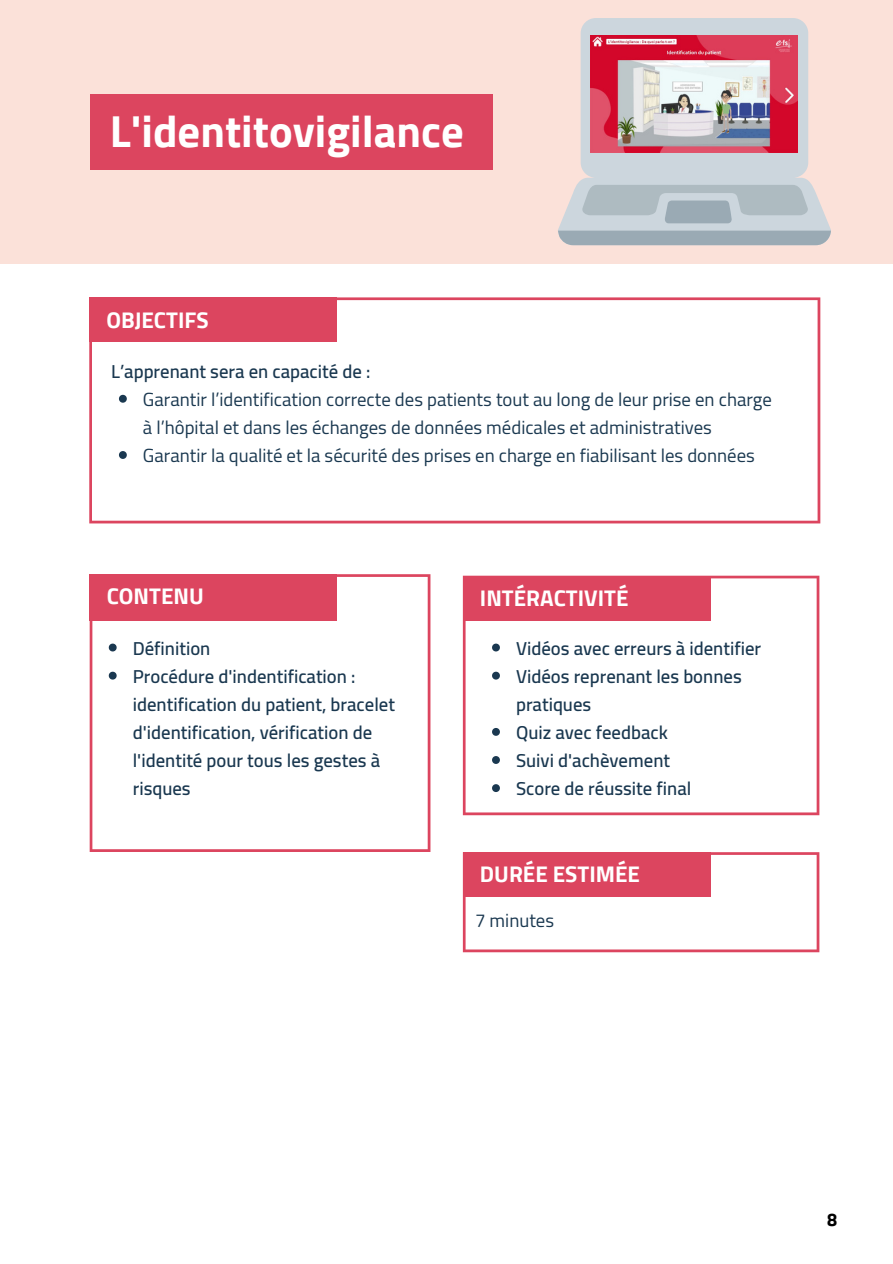
<style>
.page{position:relative;width:893px;height:1264px;background:#fff}
.page>*{position:absolute;margin:0;border:0;box-sizing:border-box;transform-origin:0 0}
.t1{font:700 44.55px "Cairo";color:#fff}
.t2{font:700 22.5px "Cairo";color:#fff}
.t3{font:600 18.75px/28px "Cairo";color:#1a3850}
.t4{font:18.75px/28px "Cairo";color:#1a3850}
.t5{font:700 18px "Cairo";color:#000}
</style>
<div class="page">
<div style="left:0;top:0;width:892px;height:264px;background:#fbe1d9"></div>
<svg style="left:89px;top:297px;width:731px;height:226px"></svg>
<svg style="left:90px;top:574px;width:340px;height:278px"></svg>
<svg style="left:463px;top:575px;width:356px;height:240px"></svg>
<div style="left:89px;top:297px;width:248px;height:45px;background:#dc455f"></div>
<div style="left:90px;top:574px;width:247px;height:46px;background:#dc455f"></div>
<div style="left:463px;top:575px;width:247px;height:45px;background:#dc455f"></div>
<div style="left:90px;top:94px;width:402px;height:75px;background:#dc455f"></div>
<svg style="left:558px;top:18px;width:273px;height:217px;fill:#ccd6dd"></svg>
<div style="left:558px;top:231px;width:272px;height:14px;background:#9aaab4"></div>
<div style="left:595px;top:33px;width:198px;height:129px;background:#ccd6dd;border-radius:8px"></div>
<svg style="left:581px;top:185px;width:228px;height:38px;background:#b3bfc6"></svg>
<img style="left:590px;top:36px;width:207px;height:117px">
<svg style="left:119px;top:395px;width:8px;height:8px"></svg>
<svg style="left:119px;top:451px;width:8px;height:8px"></svg>
<svg style="left:109px;top:643px;width:8px;height:8px"></svg>
<svg style="left:109px;top:671px;width:8px;height:8px"></svg>
<svg style="left:492px;top:643px;width:8px;height:8px"></svg>
<svg style="left:492px;top:671px;width:8px;height:8px"></svg>
<svg style="left:492px;top:728px;width:8px;height:7px"></svg>
<svg style="left:492px;top:756px;width:8px;height:8px"></svg>
<svg style="left:492px;top:784px;width:8px;height:8px"></svg>
<svg style="left:463px;top:852px;width:356px;height:100px"></svg>
<div style="left:463px;top:852px;width:247px;height:45px;background:#dc455f"></div>
<h1 class="t1" style="left:110px;top:106px;width:355px">L'identitovigilance</h1>
<p class="t2" style="left:106px;top:306px;width:104px">OBJECTIFS</p>
<p class="t3" style="left:111px;top:357px;width:261px">L’apprenant sera en capacité de :</p>
<p class="t4" style="left:143px;top:385px;width:630px">Garantir l’identification correcte des patients tout au long de leur prise en charge à l’hôpital et dans les échanges de données médicales et administratives<br>Garantir la qualité et la sécurité des prises en charge en fiabilisant les données</p>
<p class="t2" style="left:107px;top:583px;width:99px">CONTENU</p>
<p class="t2" style="left:480px;top:585px;width:150px">INTÉRACTIVITÉ</p>
<p class="t3" style="left:133px;top:634px;width:264px">Définition<br>Procédure d'indentification : identification du patient, bracelet d'identification, vérification de l'identité pour tous les gestes à risques</p>
<p class="t3" style="left:516px;top:634px;width:247px">Vidéos avec erreurs à identifier<br>Vidéos reprenant les bonnes pratiques<br>Quiz avec feedback<br>Suivi d'achèvement<br>Score de réussite final</p>
<p class="t2" style="left:480px;top:861px;width:161px">DURÉE ESTIMÉE</p>
<p class="t4" style="left:475px;top:906px;width:81px">7 minutes</p>
<p class="t5" style="left:827px;top:1209px;width:12px">8</p>
</div>
